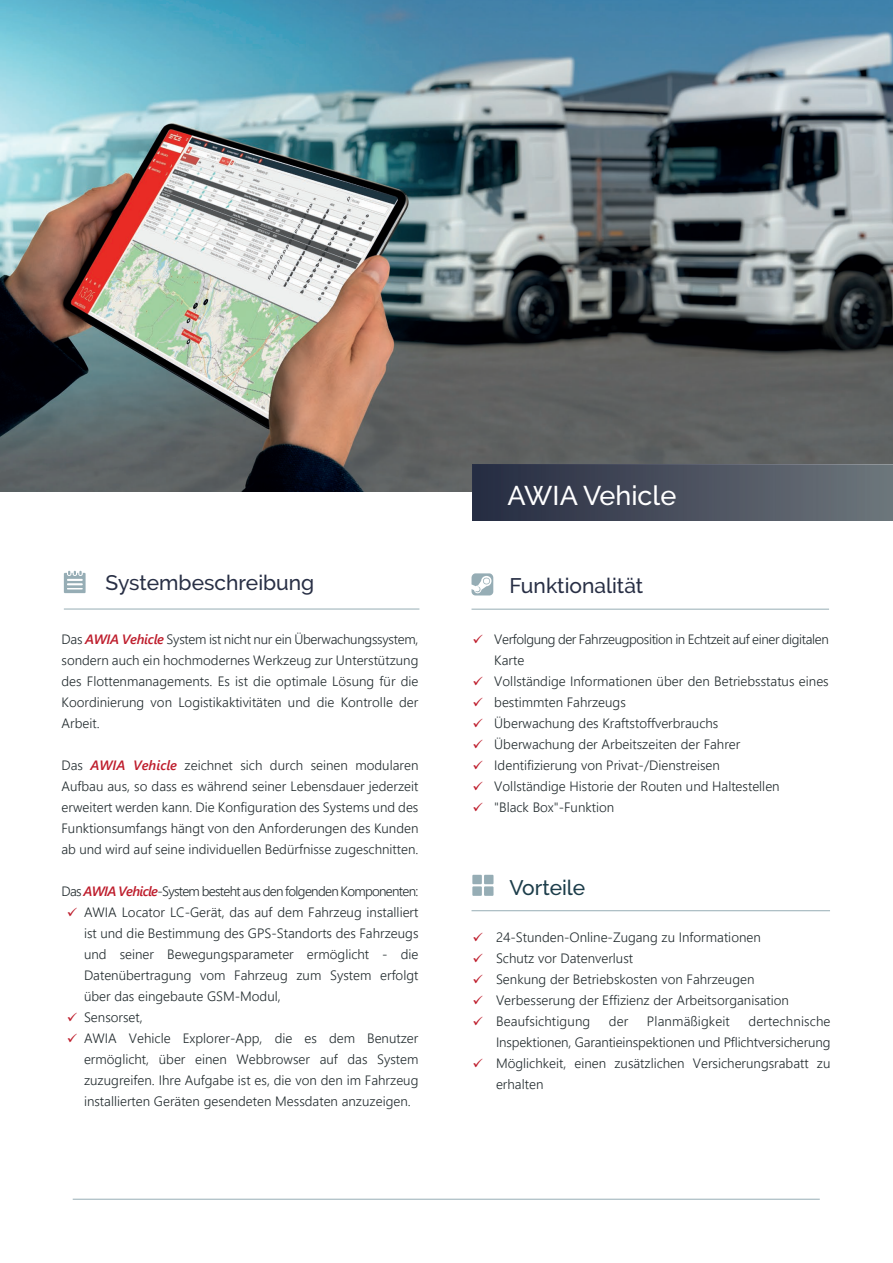
<style>
.page{position:relative;width:893px;height:1263px;background:#fff}
.page>*{position:absolute;margin:0;border:0;box-sizing:border-box;transform-origin:0 0}
.t1{font:500 27px "Raleway";color:#fff}
.t2{font:500 21px "Raleway";color:#282f45}
.t3{font:500 21px "Raleway";color:#1c3d4a}
.t4{font:300 13.5px/21px "Segoe UI";color:#232c2f;text-align:justify}
.t5{font:13.5px/21px "Wingdings";color:#be1d2c;text-align:justify}
.s1{font-weight:600;font-style:italic;color:#be1d2c}
</style>
<div class="page">
<img style="left:0;top:0;width:893px;height:492px">
<div style="left:473px;top:465px;width:420px;height:55px;background:linear-gradient(to right,#252b41,#6e767b)"></div>
<svg style="left:64px;top:571px;width:22px;height:22px"></svg>
<svg style="left:471px;top:573px;width:22px;height:22px"></svg>
<hr style="left:64px;top:609px;width:355px;height:1px;background:#96adb5">
<hr style="left:471px;top:609px;width:358px;height:1px;background:#96adb5">
<hr style="left:73px;top:1199px;width:747px;height:1px;background:#96adb5">
<hr style="left:471px;top:910px;width:359px;height:1px;background:#96adb5">
<svg style="left:472px;top:875px;width:21px;height:21px"></svg>
<h1 class="t1" style="left:508px;top:480px;width:170px">AWIA Vehicle</h1>
<h2 class="t2" style="left:106px;top:571px;width:210px">Systembeschreibung</h2>
<h2 class="t2" style="left:509px;top:574px;width:135px">Funktionalität</h2>
<p class="t4" style="left:62px;top:627px;width:358px">Das <span class="s1">AWIA Vehicle</span> System ist nicht nur ein Überwachungssystem, sondern auch ein hochmodernes Werkzeug zur Unterstützung des Flottenmanagements. Es ist die optimale Lösung für die Koordinierung von Logistikaktivitäten und die Kontrolle der Arbeit.</p>
<p class="t4" style="left:62px;top:753px;width:358px">Das <span class="s1">AWIA Vehicle</span> zeichnet sich durch seinen modularen Aufbau aus, so dass es während seiner Lebensdauer jederzeit erweitert werden kann. Die Konfiguration des Systems und des Funktionsumfangs hängt von den Anforderungen des Kunden ab und wird auf seine individuellen Bedürfnisse zugeschnitten.</p>
<p class="t4" style="left:84px;top:879px;width:336px;text-align:left;text-indent:-22px">Das <span class="s1">AWIA Vehicle</span>-System besteht aus den folgenden Komponenten:<br>AWIA Locator LC-Gerät, das auf dem Fahrzeug installiert ist und die Bestimmung des GPS-Standorts des Fahrzeugs und seiner Bewegungsparameter ermöglicht - die Datenübertragung vom Fahrzeug zum System erfolgt über das eingebaute GSM-Modul,<br>Sensorset,<br>AWIA Vehicle Explorer-App, die es dem Benutzer ermöglicht, über einen Webbrowser auf das System zuzugreifen. Ihre Aufgabe ist es, die von den im Fahrzeug installierten Geräten gesendeten Messdaten anzuzeigen.</p>
<p class="t5" style="left:473px;top:671px;width:12px">✓ ✓ ✓ ✓ ✓ ✓ ✓</p>
<p class="t4" style="left:494px;top:627px;width:336px;text-align:left">Verfolgung der Fahrzeugposition in Echtzeit auf einer digitalen Karte<br>Vollständige Informationen über den Betriebsstatus eines bestimmten Fahrzeugs<br>Überwachung des Kraftstoffverbrauchs<br>Überwachung der Arbeitszeiten der Fahrer<br>Identifizierung von Privat-/Dienstreisen<br>Vollständige Historie der Routen und Haltestellen<br>"Black Box"-Funktion</p>
<p class="t5" style="left:473px;top:928px;width:12px">✓ ✓ ✓ ✓ ✓</p>
<h2 class="t3" style="left:509px;top:875px;width:77px">Vorteile</h2>
<p class="t4" style="left:496px;top:925px;width:295px;text-align:left">24-Stunden-Online-Zugang zu Informationen Schutz vor Datenverlust<br>Senkung der Betriebskosten von Fahrzeugen Verbesserung der Effizienz der Arbeitsorganisation Beaufsichtigung</p>
<p class="t4" style="left:609px;top:1009px;width:21px">der</p>
<p class="t4" style="left:647px;top:1009px;width:84px">Planmäßigkeit</p>
<p class="t4" style="left:496px;top:1009px;width:336px;text-indent:252px">dertechnische Inspektionen, Garantieinspektionen und Pflichtversicherung Möglichkeit, einen zusätzlichen Versicherungsrabatt zu erhalten</p>
</div>
